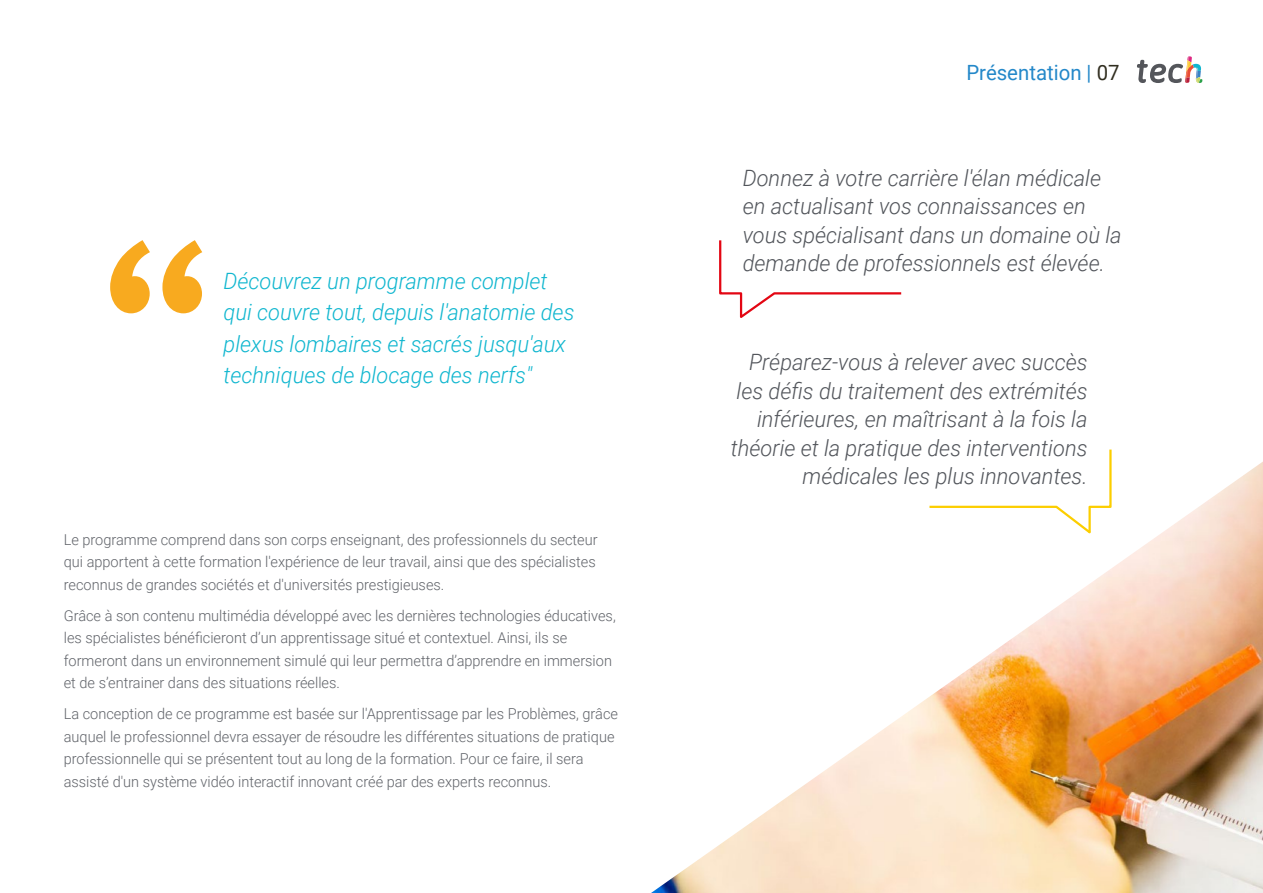
<style>
.page{position:relative;width:1263px;height:893px;background:#fff}
.page>*{position:absolute;margin:0;border:0;box-sizing:border-box;transform-origin:0 0}
.t1{font:italic 300 22.5px/28.5px "Roboto";color:#52555b;text-align:right}
.t2{font:italic 300 22.5px/31.5px "Roboto";color:#0fb6cf}
.t3{font:21px "Roboto";color:#2488c9}
.t4{font:300 15px/22.5px "Roboto";color:#61646a}
.s1{color:#312e20}
</style>
<div class="page">
<svg style="left:110px;top:240px;width:92px;height:73px"></svg>
<img style="left:651px;top:462px;width:612px;height:431px">
<svg style="left:927px;top:449px;width:186px;height:88px"></svg>
<svg style="left:719px;top:240px;width:183px;height:78px"></svg>
<svg style="left:1137px;top:56px;width:65px;height:27px"></svg>
<h1 class="t2" style="left:224px;top:264px;width:352px">Découvrez un programme complet qui couvre tout, depuis l'anatomie des plexus lombaires et sacrés jusqu'aux techniques de blocage des nerfs"</h1>
<p class="t4" style="left:64px;top:527px;width:535px">Le programme comprend dans son corps enseignant, des professionnels du secteur qui apportent à cette formation l'expérience de leur travail, ainsi que des spécialistes reconnus de grandes sociétés et d'universités prestigieuses.</p>
<p class="t4" style="left:64px;top:603px;width:553px">Grâce à son contenu multimédia développé avec les dernières technologies éducatives, les spécialistes bénéficieront d’un apprentissage situé et contextuel. Ainsi, ils se formeront dans un environnement simulé qui leur permettra d’apprendre en immersion et de s’entrainer dans des situations réelles.</p>
<p class="t4" style="left:64px;top:702px;width:556px">La conception de ce programme est basée sur l'Apprentissage par les Problèmes, grâce auquel le professionnel devra essayer de résoudre les différentes situations de pratique professionnelle qui se présentent tout au long de la formation. Pour ce faire, il sera assisté d'un système vidéo interactif innovant créé par des experts reconnus.</p>
<h2 class="t3" style="left:966px;top:57px;width:155px">Présentation | <span class="s1">07</span></h2>
<h1 class="t1" style="left:743px;top:163px;width:380px;text-align:left">Donnez à votre carrière l'élan médicale en actualisant vos connaissances en vous spécialisant dans un domaine où la demande de professionnels est élevée.</h1>
<h1 class="t1" style="left:731px;top:347px;width:358px">Préparez-vous à relever avec succès les défis du traitement des extrémités inférieures, en maîtrisant à la fois la théorie et la pratique des interventions médicales les plus innovantes.</h1>
</div>
